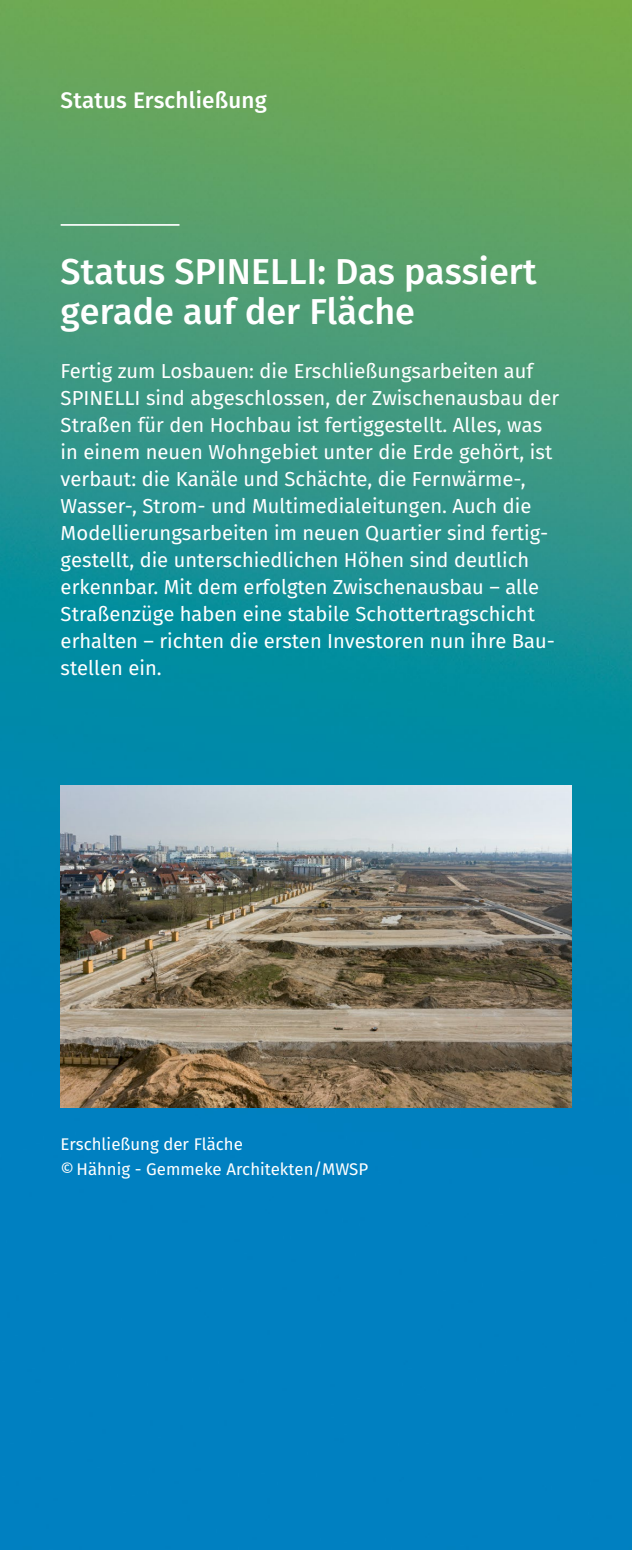
<style>
.page{position:relative;width:632px;height:1550px;background:#fff}
.page>*{position:absolute;margin:0;border:0;box-sizing:border-box;transform-origin:0 0}
.t1{font:500 36px/40.5px "Fira Sans";color:#fff}
.t2{font:500 22.5px "Fira Sans";letter-spacing:.01em;color:#fff}
.t3{font:20.25px/27px "Fira Sans";color:#fff}
.t4{font:16.88px/24.8px "Fira Sans";color:#fff}
</style>
<div class="page">
<img style="left:0;top:0;width:631px;height:1550px">
<hr style="left:61px;top:224px;width:118px;height:2px;background:#fff">
<img style="left:61px;top:786px;width:510px;height:321px">
<p class="t2" style="left:61px;top:82px;width:208px">Status Erschließung</p>
<h1 class="t1" style="left:61px;top:249px;width:477px">Status SPINELLI: Das passiert gerade auf der Fläche</h1>
<p class="t3" style="left:61px;top:357px;width:500px">Fertig zum Losbauen: die Erschließungsarbeiten auf SPINELLI sind abgeschlossen, der Zwischenausbau der Straßen für den Hochbau ist fertiggestellt. Alles, was in einem neuen Wohngebiet unter die Erde gehört, ist verbaut: die Kanäle und Schächte, die Fernwärme-, Wasser-, Strom- und Multimedialeitungen. Auch die Modellierungsarbeiten im neuen Quartier sind fertig&shy;gestellt, die unterschiedlichen Höhen sind deutlich erkennbar. Mit dem erfolgten Zwischenausbau – alle Straßenzüge haben eine stabile Schottertragschicht erhalten – richten die ersten Investoren nun ihre Bau&shy;stellen ein.</p>
<p class="t4" style="left:61px;top:1131px;width:309px">Erschließung der Fläche<br>©Hähnig - Gemmeke Architekten/MWSP</p>
</div>
